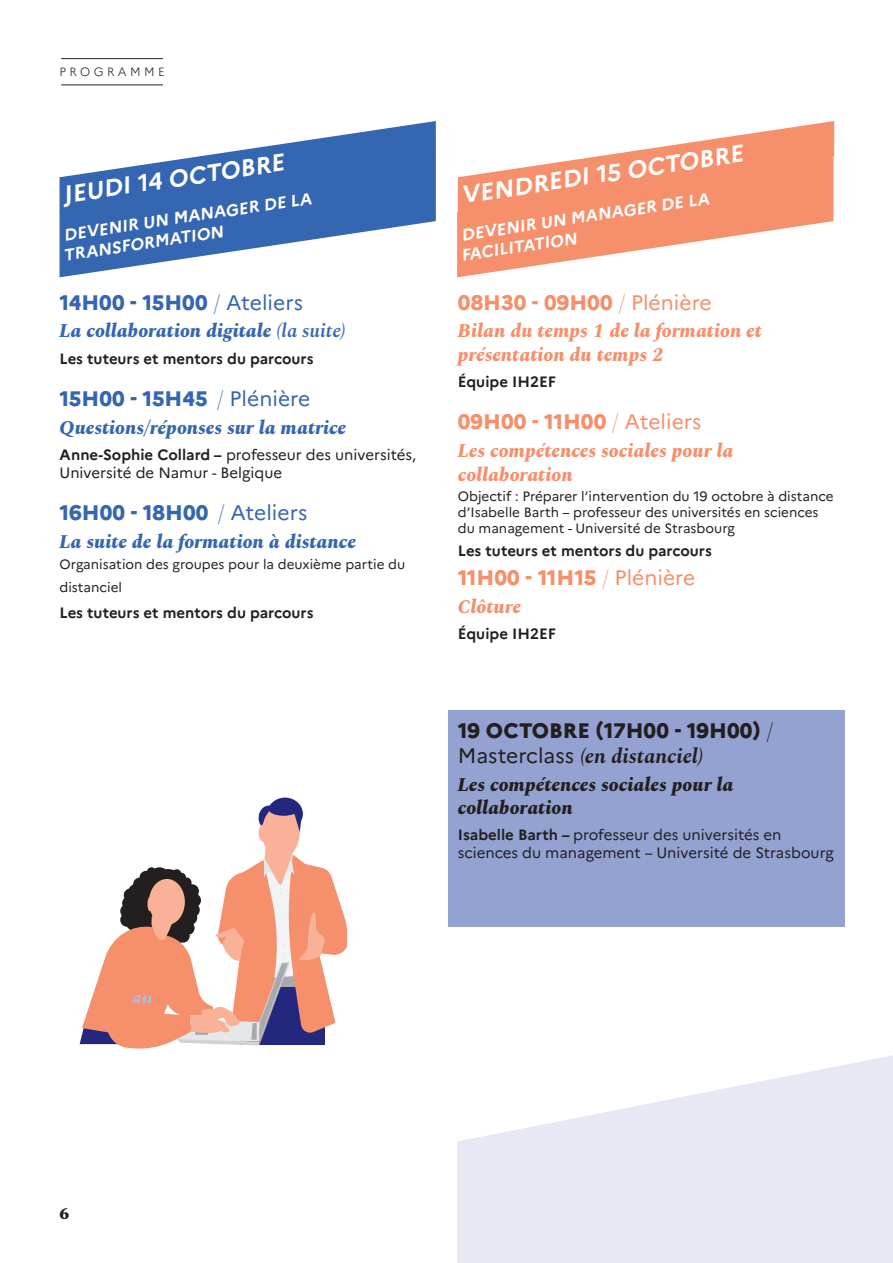
<style>
.page{position:relative;width:893px;height:1263px;background:#fff}
.page>*{position:absolute;margin:0;border:0;box-sizing:border-box;transform-origin:0 0}
.t1{font:italic 700 24px "Marianne";color:#fff}
.t2{font:800 21px "Marianne";color:#3566b1}
.t3{font:800 21px "Marianne";color:#f68f6b}
.t4{font:italic 700 21px "Spectral";color:#231f20}
.t5{font:800 21px "Marianne";color:#231f20}
.t6{font:italic 800 19.5px/23.4px "Spectral";color:#f68f6b}
.t7{font:italic 800 19.5px "Spectral";color:#3566b1}
.t8{font:italic 800 19.5px/23.4px "Spectral";color:#231f20}
.t9{font:italic 700 16.5px/20.2px "Marianne";color:#fff}
.t10{font:800 16.5px "Spectral";color:#231f20}
.t11{font:15px/18px "Marianne";color:#231f20}
.t12{font:700 15px "Marianne";color:#231f20}
.t13{font:13.5px/16.2px "Marianne";color:#231f20}
.t14{font:300 12px "Marianne";letter-spacing:.28em;color:#231f20}
.s1{font-weight:100}
.s2{font-weight:400}
.s3{font-weight:600}
.s4{font-weight:700}
.s5{font-family:"Marianne";font-weight:400;font-style:normal}
</style>
<div class="page">
<svg style="left:457px;top:1055px;width:436px;height:208px;fill:#e6e9f4"></svg>
<div style="left:448px;top:711px;width:396px;height:216px;background:#94a2d1"></div>
<svg style="left:80px;top:797px;width:267px;height:252px"></svg>
<hr style="left:61px;top:58px;width:102px;height:1px;background:#231f20">
<hr style="left:61px;top:85px;width:102px;height:1px;background:#231f20">
<svg style="left:209px;top:121px;width:227px;height:34px"></svg>
<svg style="left:607px;top:121px;width:227px;height:91px"></svg>
<svg style="left:60px;top:155px;width:376px;height:122px;fill:#3566b1"></svg>
<svg style="left:457px;top:155px;width:376px;height:122px;fill:#f68f6b"></svg>
<p class="t14" style="left:60px;top:64px;width:107px">PROGRAMME</p>
<h1 class="t1" style="left:459px;top:181px;width:286px;rotate:-9deg">VENDREDI 15 OCTOBRE</h1>
<h1 class="t1" style="left:61px;top:181px;width:225px;rotate:-9deg">JEUDI 14 OCTOBRE</h1>
<p class="t9" style="left:59px;top:224px;width:255px;rotate:-8deg">DEVENIR UN MANAGER DE LA<br>TRANSFORMATION</p>
<p class="t9" style="left:457px;top:224px;width:255px;rotate:-8deg">DEVENIR UN MANAGER DE LA<br>FACILITATION</p>
<h2 class="t2" style="left:60px;top:289px;width:245px">14H00 - 15H00 <span class="s1">/</span> <span class="s2">Ateliers</span></h2>
<h3 class="t7" style="left:60px;top:317px;width:288px">La collaboration digitale <span class="s3">(la suite)</span></h3>
<p class="t12" style="left:60px;top:349px;width:256px">Les tuteurs et mentors du parcours</p>
<h2 class="t2" style="left:60px;top:386px;width:252px">15H00 - 15H45 <span class="s1">/</span> <span class="s2">Plénière</span></h2>
<h3 class="t7" style="left:60px;top:413px;width:288px">Questions/réponses sur la matrice</h3>
<p class="t11" style="left:60px;top:446px;width:358px"><span class="s4">Anne-Sophie Collard –</span> professeur des universités,<br>Université de Namur - Belgique</p>
<h2 class="t2" style="left:60px;top:500px;width:249px">16H00 - 18H00 <span class="s1">/</span> <span class="s2">Ateliers</span></h2>
<h3 class="t7" style="left:60px;top:527px;width:298px">La suite de la formation à distance</h3>
<p class="t13" style="left:60px;top:552px;width:347px;line-height:23.4px">Organisation des groupes pour la deuxième partie du distanciel</p>
<p class="t12" style="left:60px;top:604px;width:256px">Les tuteurs et mentors du parcours</p>
<h2 class="t3" style="left:458px;top:289px;width:255px">08H30 - 09H00 <span class="s1">/</span> <span class="s2">Plénière</span></h2>
<h3 class="t6" style="left:458px;top:318px;width:305px">Bilan du temps 1 de la formation et présentation du temps 2</h3>
<p class="t12" style="left:458px;top:373px;width:100px">Équipe IH2EF</p>
<h2 class="t3" style="left:458px;top:409px;width:245px">09H00 - 11H00 <span class="s1">/</span> <span class="s2">Ateliers</span></h2>
<h3 class="t6" style="left:458px;top:437px;width:277px">Les compétences sociales pour la collaboration</h3>
<p class="t13" style="left:458px;top:488px;width:377px">Objectif : Préparer l’intervention du 19 octobre à distance d’Isabelle Barth – professeur des universités en sciences du management - Université de Strasbourg</p>
<p class="t12" style="left:458px;top:541px;width:256px">Les tuteurs et mentors du parcours</p>
<h2 class="t3" style="left:458px;top:565px;width:239px">11H00 - 11H15 <span class="s1">/</span> <span class="s2">Plénière</span></h2>
<h3 class="t6" style="left:458px;top:593px;width:65px">Clôture</h3>
<p class="t12" style="left:458px;top:625px;width:100px">Équipe IH2EF</p>
<h2 class="t5" style="left:458px;top:717px;width:317px">19 OCTOBRE (17H00 - 19H00) <span class="s1">/</span></h2>
<h2 class="t4" style="left:458px;top:741px;width:247px"><span class="s5">Masterclass</span> (en distanciel)</h2>
<h3 class="t8" style="left:458px;top:771px;width:277px">Les compétences sociales pour la collaboration</h3>
<p class="t11" style="left:458px;top:826px;width:377px"><span class="s4">Isabelle Barth –</span> professeur des universités en sciences du management – Université de Strasbourg</p>
<p class="t10" style="left:60px;top:1201px;width:11px">6</p>
</div>
